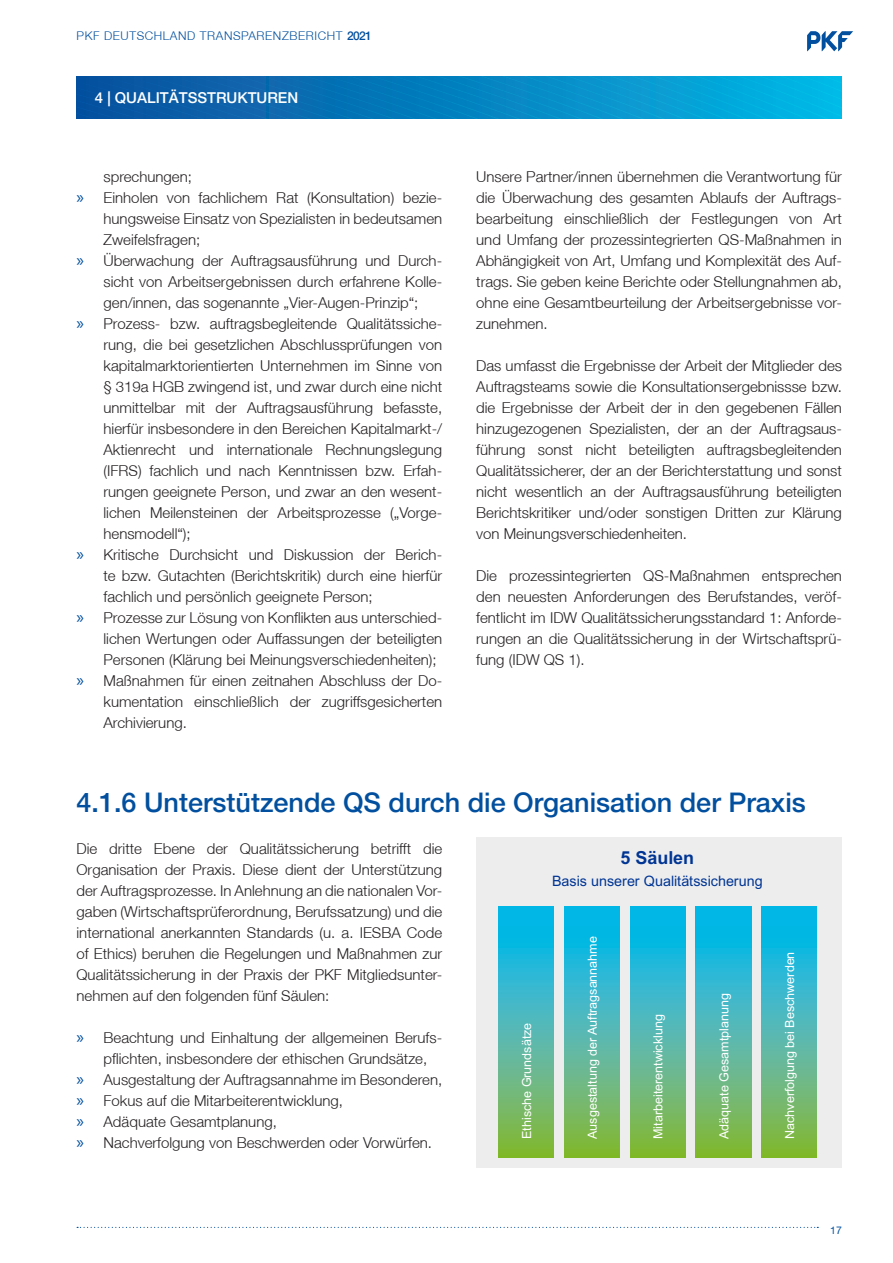
<style>
.page{position:relative;width:893px;height:1263px;background:#fff}
.page>*{position:absolute;margin:0;border:0;box-sizing:border-box;transform-origin:0 0}
.t1{font:500 27px "Helvetica Neue LT";color:#014f9e}
.t2{font:700 18px "Arial";color:#003594}
.t3{font:300 15px/21px "Helvetica Neue LT";color:#231f20;text-align:justify}
.t4{font:500 15px "Helvetica Neue LT";color:#fff}
.t5{font:14.4px "Arial";color:#003594}
.t6{font:12.6px "Arial";color:#fff}
.t7{font:300 12px "Helvetica Neue LT";letter-spacing:.05em;color:#014f9e}
.t8{font:10.5px "Helvetica Neue LT";color:#014f9e}
.s1{font-weight:500}
.s2{font-family:"Myriad Pro";font-weight:400;font-size:18px;color:#014f9e}
</style>
<div class="page">
<svg style="left:77px;top:1227px;width:741px;height:1px"></svg>
<svg style="left:807px;top:31px;width:46px;height:20px"></svg>
<svg style="left:77px;top:77px;width:765px;height:42px;background:#0682c0"></svg>
<div style="left:476px;top:838px;width:366px;height:330px;background:#ededed"></div>
<svg style="left:499px;top:906px;width:55px;height:252px;background:#4bb8a4"></svg>
<svg style="left:564px;top:906px;width:56px;height:252px;background:#4bb8a4"></svg>
<svg style="left:630px;top:906px;width:55px;height:252px;background:#4bb8a4"></svg>
<svg style="left:696px;top:906px;width:55px;height:252px;background:#4bb8a4"></svg>
<svg style="left:762px;top:906px;width:55px;height:252px;background:#4bb8a4"></svg>
<p class="t7" style="left:77px;top:28px;width:297px">PKF DEUTSCHLAND TRANSPARENZBERICHT <span class="s1">2021</span></p>
<p class="t4" style="left:95px;top:89px;width:205px">4 | QUALITÄTSSTRUKTUREN</p>
<p class="t3" style="left:104px;top:165px;width:90px">sprechungen;</p>
<p class="t3" style="left:77px;top:186px;width:367px"><span class="s2">»</span> Einholen von fachlichem Rat (Konsultation) bezie-</p>
<p class="t3" style="left:104px;top:207px;width:340px">hungsweise Einsatz von Spezialisten in bedeutsamen</p>
<p class="t3" style="left:104px;top:228px;width:98px">Zweifelsfragen;</p>
<p class="t3" style="left:77px;top:249px;width:367px"><span class="s2">»</span> Überwachung der Auftragsausführung und Durch-</p>
<p class="t3" style="left:104px;top:270px;width:340px">sicht von Arbeitsergebnissen durch erfahrene Kolle-</p>
<p class="t3" style="left:104px;top:291px;width:316px">gen/innen, das sogenannte „Vier-Augen-Prinzip“;</p>
<p class="t3" style="left:77px;top:312px;width:367px"><span class="s2">»</span> Prozess- bzw. auftragsbegleitende Qualitätssiche-</p>
<p class="t3" style="left:104px;top:333px;width:340px">rung, die bei gesetzlichen Abschlussprüfungen von</p>
<p class="t3" style="left:104px;top:354px;width:340px">kapitalmarktorientierten Unternehmen im Sinne von</p>
<p class="t3" style="left:104px;top:375px;width:340px">§ 319a HGB zwingend ist, und zwar durch eine nicht</p>
<p class="t3" style="left:104px;top:396px;width:340px">unmittelbar mit der Auftragsausführung befasste,</p>
<p class="t3" style="left:104px;top:417px;width:340px">hierfür insbesondere in den Bereichen Kapitalmarkt-/</p>
<p class="t3" style="left:104px;top:438px;width:340px">Aktienrecht und internationale Rechnungslegung</p>
<p class="t3" style="left:104px;top:459px;width:340px">(IFRS) fachlich und nach Kenntnissen bzw. Erfah-</p>
<p class="t3" style="left:104px;top:480px;width:340px">rungen geeignete Person, und zwar an den wesent-</p>
<p class="t3" style="left:104px;top:501px;width:340px">lichen Meilensteinen der Arbeitsprozesse („Vorge-</p>
<p class="t3" style="left:104px;top:522px;width:89px">hensmodell“);</p>
<p class="t3" style="left:77px;top:543px;width:367px"><span class="s2">»</span> Kritische Durchsicht und Diskussion der Berich-</p>
<p class="t3" style="left:104px;top:564px;width:340px">te bzw. Gutachten (Berichtskritik) durch eine hierfür</p>
<p class="t3" style="left:104px;top:585px;width:271px">fachlich und persönlich geeignete Person;</p>
<p class="t3" style="left:77px;top:606px;width:367px"><span class="s2">»</span> Prozesse zur Lösung von Konflikten aus unterschied-</p>
<p class="t3" style="left:104px;top:627px;width:340px">lichen Wertungen oder Auffassungen der beteiligten</p>
<p class="t3" style="left:104px;top:648px;width:335px">Personen (Klärung bei Meinungsverschiedenheiten);</p>
<p class="t3" style="left:77px;top:669px;width:367px"><span class="s2">»</span> Maßnahmen für einen zeitnahen Abschluss der Do-</p>
<p class="t3" style="left:104px;top:690px;width:340px">kumentation einschließlich der zugriffsgesicherten</p>
<p class="t3" style="left:104px;top:711px;width:85px">Archivierung.</p>
<p class="t3" style="left:476px;top:165px;width:367px">Unsere Partner/innen übernehmen die Verantwortung für die Überwachung des gesamten Ablaufs der Auftrags&shy;bearbeitung einschließlich der Festlegungen von Art und Umfang der prozessintegrierten QS-Maßnahmen in Abhängigkeit von Art, Umfang und Komplexität des Auf&shy;trags. Sie geben keine Berichte oder Stellungnahmen ab, ohne eine Gesamtbeurteilung der Arbeitsergebnisse vor&shy;zunehmen.</p>
<p class="t3" style="left:476px;top:354px;width:367px">Das umfasst die Ergebnisse der Arbeit der Mitglieder des Auftragsteams sowie die Konsultationsergebnissse bzw. die Ergebnisse der Arbeit der in den gegebenen Fällen hinzugezogenen Spezialisten, der an der Auftragsaus&shy;führung sonst nicht beteiligten auftragsbegleitenden Qualitätssicherer, der an der Berichterstattung und sonst nicht wesentlich an der Auftragsausführung beteiligten Berichtskritiker und/oder sonstigen Dritten zur Klärung von Meinungsverschiedenheiten.</p>
<p class="t3" style="left:476px;top:564px;width:367px">Die prozessintegrierten QS-Maßnahmen entsprechen den neuesten Anforderungen des Berufstandes, veröf&shy;fentlicht im IDW Qualitätssicherungsstandard 1: Anforde&shy;rungen an die Qualitätssicherung in der Wirtschaftsprü&shy;fung (IDW QS 1).</p>
<h1 class="t1" style="left:77px;top:786px;width:731px">4.1.6 Unterstützende QS durch die Organisation der Praxis</h1>
<p class="t2" style="left:620px;top:845px;width:75px">5 Säulen</p>
<p class="t5" style="left:552px;top:871px;width:212px">Basis unserer Qualitätssicherung</p>
<p class="t3" style="left:77px;top:837px;width:367px">Die dritte Ebene der Qualitätssicherung betrifft die Organisation der Praxis. Diese dient der Unterstützung der Auftragsprozesse. In Anlehnung an die nationalen Vor&shy;gaben (Wirtschaftsprüferordnung, Berufssatzung) und die international anerkannten Standards (u. a. IESBA Code of Ethics) beruhen die Regelungen und Maßnahmen zur Qualitätssicherung in der Praxis der PKF Mitgliedsunter&shy;nehmen auf den folgenden fünf Säulen:</p>
<p class="t3" style="left:77px;top:1026px;width:367px"><span class="s2">»</span> Beachtung und Einhaltung der allgemeinen Berufs-</p>
<p class="t3" style="left:104px;top:1047px;width:325px">pflichten, insbesondere der ethischen Grundsätze,</p>
<p class="t3" style="left:77px;top:1068px;width:367px"><span class="s2">»</span> Ausgestaltung der Auftragsannahme im Besonderen,</p>
<p class="t3" style="left:77px;top:1089px;width:268px"><span class="s2">»</span> Fokus auf die Mitarbeiterentwicklung,</p>
<p class="t3" style="left:77px;top:1110px;width:202px"><span class="s2">»</span> Adäquate Gesamtplanung,</p>
<p class="t3" style="left:77px;top:1131px;width:357px"><span class="s2">»</span> Nachverfolgung von Beschwerden oder Vorwürfen.</p>
<p class="t6" style="left:584px;top:1139px;width:204px;rotate:-90deg">Ausgestaltung der Auftragsannahme</p>
<p class="t6" style="left:781px;top:1139px;width:189px;rotate:-90deg">Nachverfolgung bei Beschwerden</p>
<p class="t6" style="left:715px;top:1139px;width:147px;rotate:-90deg">Adäquate Gesamtplanung</p>
<p class="t6" style="left:649px;top:1139px;width:126px;rotate:-90deg">Mitarbeiterentwicklung</p>
<p class="t6" style="left:518px;top:1139px;width:118px;rotate:-90deg">Ethische Grundsätze</p>
<p class="t8" style="left:830px;top:1224px;width:13px">17</p>
</div>
